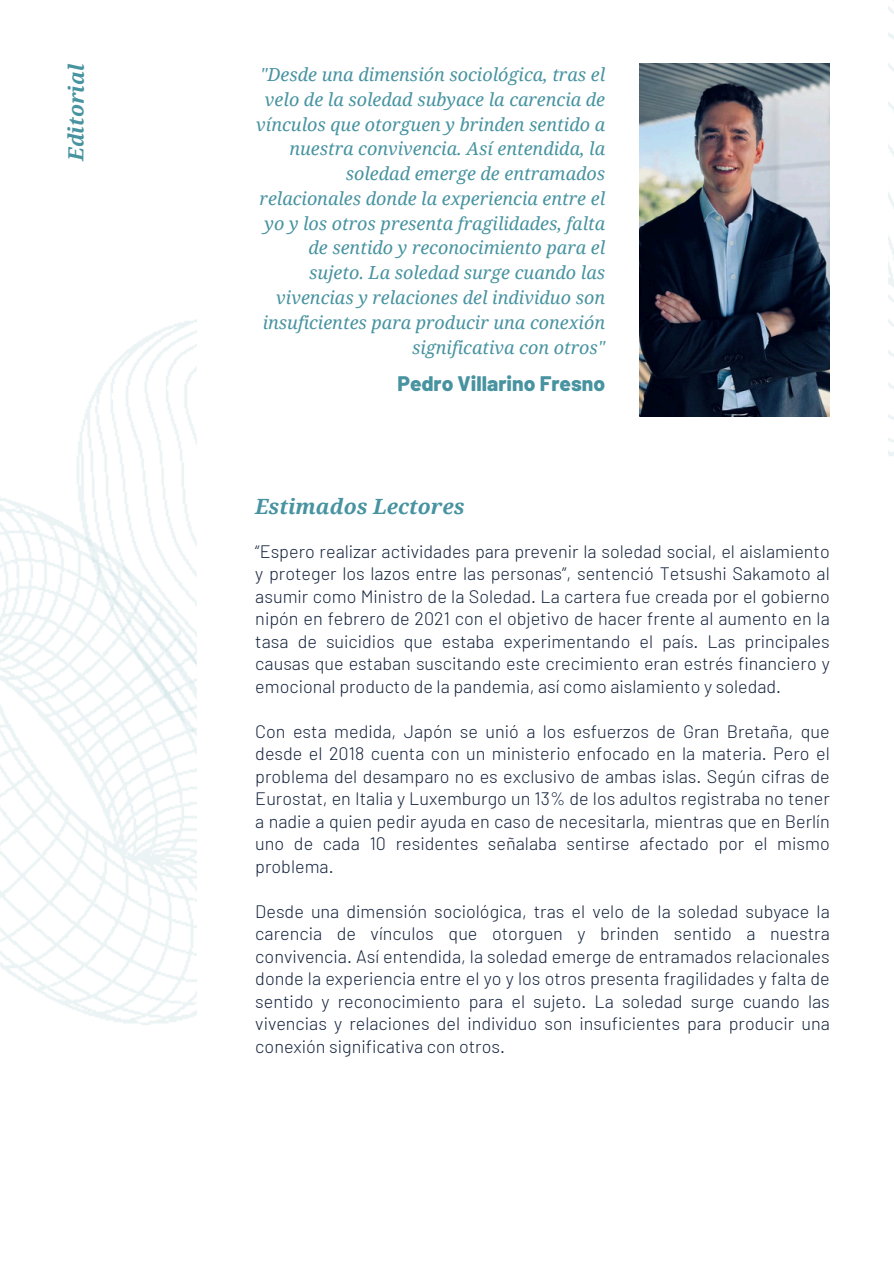
<style>
.page{position:relative;width:894px;height:1264px;background:#fff}
.page>*{position:absolute;margin:0;border:0;box-sizing:border-box;transform-origin:0 0}
.t1{font:italic 700 21px "Noto Serif";color:#4793a0}
.t2{font:800 21px "Barlow";color:#4793a0}
.t3{font:300 18px/22.5px "Barlow";color:#15233d;text-align:justify}
.t4{font:italic 18px/24.8px "Noto Serif";color:#4793a0;text-align:right}
</style>
<div class="page">
<img style="left:0;top:6px;width:893px;height:1019px">
<div style="left:197px;top:0;width:690px;height:1137px;background:#fff"></div>
<img style="left:639px;top:64px;width:190px;height:352px">
<p class="t1" style="left:61px;top:161px;width:98px;rotate:-90deg">Editorial</p>
<p class="t4" style="left:256px;top:62px;width:350px">"Desde una dimensión sociológica, tras el velo de la soledad subyace la carencia de vínculos que otorguen y brinden sentido a nuestra convivencia. Así entendida, la soledad emerge de entramados relacionales donde la experiencia entre el yo y los otros presenta fragilidades, falta de sentido y reconocimiento para el sujeto. La soledad surge cuando las vivencias y relaciones del individuo son insuficientes para producir una conexión significativa con otros"</p>
<h1 class="t2" style="left:397px;top:370px;width:209px">Pedro Villarino Fresno</h1>
<h1 class="t1" style="left:255px;top:491px;width:211px">Estimados Lectores</h1>
<p class="t3" style="left:255px;top:539px;width:576px">“Espero realizar actividades para prevenir la soledad social, el aislamiento y proteger los lazos entre las personas”, sentenció Tetsushi Sakamoto al asumir como Ministro de la Soledad. La cartera fue creada por el gobierno nipón en febrero de 2021 con el objetivo de hacer frente al aumento en la tasa de suicidios que estaba experimentando el país. Las principales causas que estaban suscitando este crecimiento eran estrés financiero y emocional producto de la pandemia, así como aislamiento y soledad.</p>
<p class="t3" style="left:255px;top:719px;width:576px">Con esta medida, Japón se unió a los esfuerzos de Gran Bretaña, que desde el 2018 cuenta con un ministerio enfocado en la materia. Pero el problema del desamparo no es exclusivo de ambas islas. Según cifras de Eurostat, en Italia y Luxemburgo un 13% de los adultos registraba no tener a nadie a quien pedir ayuda en caso de necesitarla, mientras que en Berlín uno de cada 10 residentes señalaba sentirse afectado por el mismo problema.</p>
<p class="t3" style="left:255px;top:899px;width:576px">Desde una dimensión sociológica, tras el velo de la soledad subyace la carencia de vínculos que otorguen y brinden sentido a nuestra convivencia. Así entendida, la soledad emerge de entramados relacionales donde la experiencia entre el yo y los otros presenta fragilidades y falta de sentido y reconocimiento para el sujeto. La soledad surge cuando las vivencias y relaciones del individuo son insuficientes para producir una conexión significativa con otros.</p>
</div>
